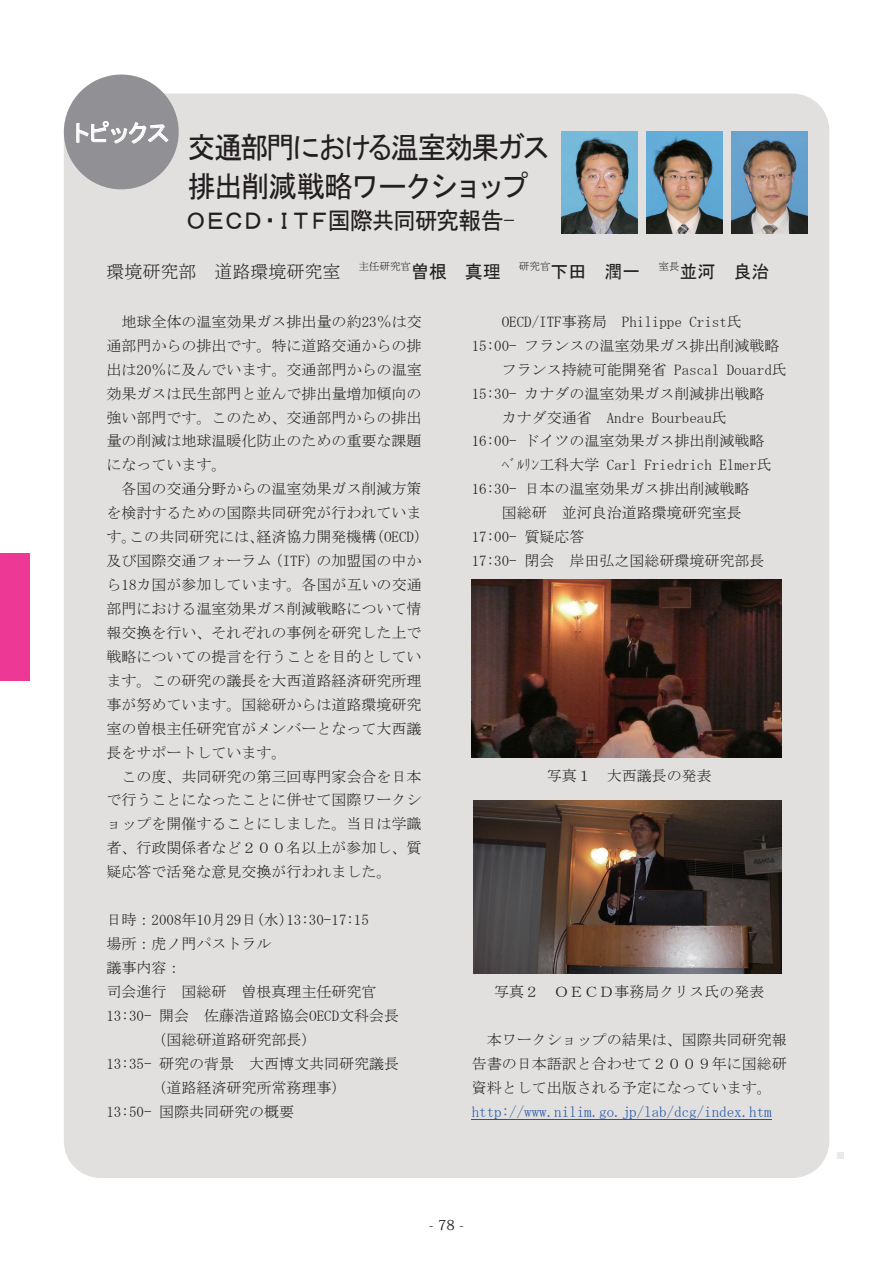
<style>
.page{position:relative;width:893px;height:1263px;background:#fff}
.page>*{position:absolute;margin:0;border:0;box-sizing:border-box;transform-origin:0 0}
.t1{font:30px/38.8px "MS Gothic";letter-spacing:-.08em;color:#231f20;scale:.95 1}
.t2{font:24px "MS Gothic";letter-spacing:-.065em;color:#231f20;scale:.95 1}
.t3{font:24px "MS P Gothic";letter-spacing:.005em;color:#fff}
.t4{font:18px "MS Mincho";color:#231f20}
.t5{font:15px/24px "MS Mincho";color:#231f20;text-align:justify}
.t6{font:15px "MS Mincho";letter-spacing:-.005em;color:#2456a6}
.t7{font:13.8px "Koz Min Pro";color:#231f20}
.s1{font-family:"MS Mincho"}
.s2{font-family:"MS Gothic"}
</style>
<div class="page">
<div style="left:64px;top:94px;width:765px;height:1084px;background:#e1e0df;border-radius:37px"></div>
<div style="left:64px;top:75px;width:115px;height:114px;background:#919195;border-radius:50%"></div>
<svg style="left:76px;top:121px;width:93px;height:23px"></svg>
<svg style="left:837px;top:1152px;width:6px;height:6px"></svg>
<img style="left:472px;top:579px;width:309px;height:178px">
<hr style="left:472px;top:1119px;width:300px;height:1px;background:#2456a6">
<img style="left:474px;top:800px;width:308px;height:173px">
<img style="left:646px;top:132px;width:77px;height:102px">
<img style="left:561px;top:132px;width:77px;height:102px">
<img style="left:731px;top:132px;width:77px;height:102px">
<div style="left:0;top:553px;width:30px;height:127px;background:#ed3896"></div>
<h2 class="t3" style="left:74px;top:121px;width:97px">トピックス</h2>
<h1 class="t1" style="left:188px;top:128px;width:384px">交通部門における温室効果ガス排出削減戦略ワークショップ</h1>
<h2 class="t2" style="left:185px;top:209px;width:349px">ＯＥＣＤ・ＩＴＦ国際共同研究報告<span class="s1">-</span></h2>
<p class="t4" style="left:106px;top:262px;width:665px">環境研究部 道路環境研究室 <sup>主任研究官</sup><span class="s2">曽根 真理</span> <sup>研究官</sup><span class="s2">下田 潤一</span> <sup>室長</sup><span class="s2">並河 良治</span></p>
<p class="t5" style="left:106px;top:309px;width:317px;text-indent:15px">地球全体の温室効果ガス排出量の約23％は交通部門からの排出です。特に道路交通からの排出は20％に及んでいます。交通部門からの温室効果ガスは民生部門と並んで排出量増加傾向の強い部門です。このため、交通部門からの排出量の削減は地球温暖化防止のための重要な課題になっています。</p>
<p class="t5" style="left:106px;top:477px;width:324px;text-align:left;text-indent:15px">各国の交通分野からの温室効果ガス削減方策を検討するための国際共同研究が行われています。この共同研究には、経済協力開発機構（OECD）及び国際交通フォーラム（ITF）の加盟国の中から18カ国が参加しています。各国が互いの交通部門における温室効果ガス削減戦略について情報交換を行い、それぞれの事例を研究した上で戦略についての提言を行うことを目的としています。この研究の議長を大西道路経済研究所理事が努めています。国総研からは道路環境研究室の曽根主任研究官がメンバーとなって大西議長をサポートしています。</p>
<p class="t5" style="left:106px;top:764px;width:317px;text-indent:15px">この度、共同研究の第三回専門家会合を日本で行うことになったことに併せて国際ワークショップを開催することにしました。当日は学識者、行政関係者など２００名以上が参加し、質疑応答で活発な意見交換が行われました。</p>
<p class="t5" style="left:106px;top:908px;width:264px">日時：2008年10月29日(水)13:30-17:15</p>
<p class="t5" style="left:106px;top:932px;width:167px">場所：虎ノ門パストラル</p>
<p class="t5" style="left:106px;top:955px;width:77px">議事内容：</p>
<p class="t5" style="left:106px;top:979px;width:272px">司会進行 国総研 曽根真理主任研究官</p>
<p class="t5" style="left:106px;top:1003px;width:294px">13:30- 開会 佐藤浩道路協会OECD文科会長</p>
<p class="t5" style="left:151px;top:1027px;width:167px">（国総研道路研究部長）</p>
<p class="t5" style="left:106px;top:1051px;width:294px">13:35- 研究の背景 大西博文共同研究議長</p>
<p class="t5" style="left:152px;top:1075px;width:197px">（道路経済研究所常務理事）</p>
<p class="t5" style="left:106px;top:1099px;width:189px">13:50- 国際共同研究の概要</p>
<p class="t5" style="left:502px;top:309px;width:242px">OECD/ITF事務局 Philippe Crist氏</p>
<p class="t5" style="left:472px;top:333px;width:309px">15:00- フランスの温室効果ガス排出削減戦略</p>
<p class="t5" style="left:502px;top:357px;width:286px">フランス持続可能開発省 Pascal Douard氏</p>
<p class="t5" style="left:472px;top:381px;width:294px">15:30- カナダの温室効果ガス削減排出戦略</p>
<p class="t5" style="left:502px;top:405px;width:227px">カナダ交通省 Andre Bourbeau氏</p>
<p class="t5" style="left:472px;top:429px;width:294px">16:00- ドイツの温室効果ガス排出削減戦略</p>
<p class="t5" style="left:502px;top:453px;width:272px">ﾍﾞﾙﾘﾝ工科大学 Carl Friedrich Elmer氏</p>
<p class="t5" style="left:472px;top:477px;width:279px">16:30- 日本の温室効果ガス排出削減戦略</p>
<p class="t5" style="left:502px;top:501px;width:242px">国総研 並河良治道路環境研究室長</p>
<p class="t5" style="left:472px;top:525px;width:114px">17:00- 質疑応答</p>
<p class="t5" style="left:472px;top:549px;width:294px">17:30- 閉会 岸田弘之国総研環境研究部長</p>
<p class="t5" style="left:547px;top:764px;width:167px">写真１ 大西議長の発表</p>
<p class="t5" style="left:494px;top:979px;width:272px">写真２ ＯＥＣＤ事務局クリス氏の発表</p>
<p class="t5" style="left:472px;top:1027px;width:317px;text-indent:15px">本ワークショップの結果は、国際共同研究報告書の日本語訳と合わせて２００９年に国総研資料として出版される予定になっています。</p>
<p class="t6" style="left:472px;top:1103px;width:302px">http://www.nilim.go.jp/lab/dcg/index.htm</p>
<p class="t7" style="left:429px;top:1215px;width:36px">- 78 -</p>
</div>
